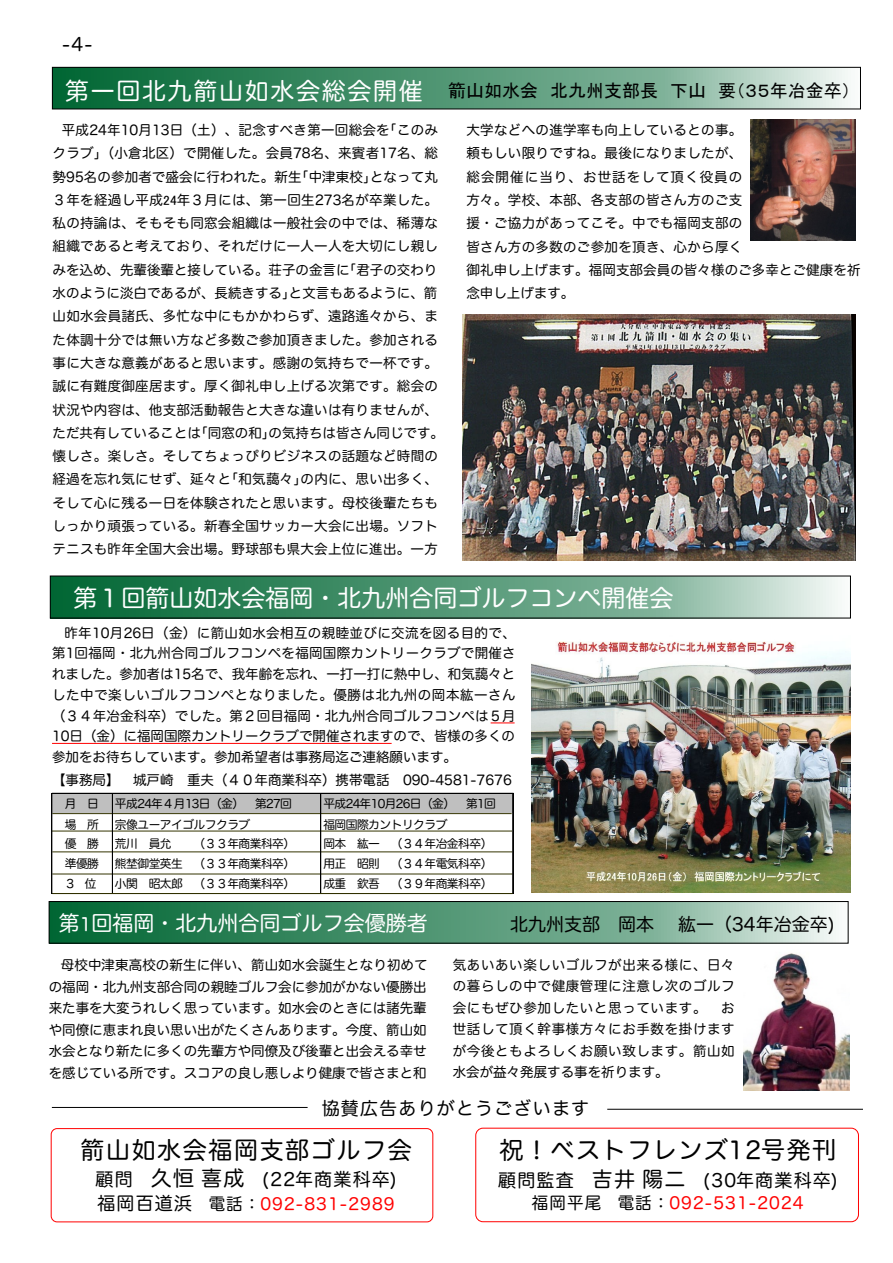
<style>
.page{position:relative;width:893px;height:1263px;background:#fff}
.page>*{position:absolute;margin:0;border:0;box-sizing:border-box;transform-origin:0 0}
.t1{font:24px "Hira Maru Pro W4";letter-spacing:.065em;color:#000}
.t2{font:24px "Hira Maru Pro W4";color:#fff}
.t3{font:24px "Hira Maru Pro W4";letter-spacing:.07em;color:#fff}
.t4{font:21px "Hira Maru Pro W4";color:#fff}
.t5{font:18px "Hira Maru Pro W4";letter-spacing:.065em;color:#000}
.t6{font:18px "MS P Gothic";color:#000}
.t7{font:18px "Hira Maru Pro W4";color:#000}
.t8{font:16.5px "Hira Maru Pro W4";letter-spacing:.065em;color:#f00}
.t9{font:13.5px/23.2px "Hira Maru Pro W4";letter-spacing:.02em;color:#000;text-align:justify}
.t10{font:13.5px "Hira Maru Pro W4";color:#000}
.t11{font:11.7px "Hira Maru Pro W4";letter-spacing:-.04em;color:#000}
.t12{font:11.7px "Hira Maru Pro W4";letter-spacing:-.065em;color:#000}
.s1{font-family:"MS P Gothic"}
.s2{font-size:18px}
.s3{font-size:21px}
.s4{font-size:18px;color:#000}
.s5{color:#000}
</style>
<div class="page">
<img style="left:744px;top:943px;width:105px;height:147px">
<img style="left:531px;top:641px;width:320px;height:251px">
<div style="left:51px;top:1128px;width:382px;height:94px;border:1px solid #f00;border-radius:6px"></div>
<div style="left:475px;top:1128px;width:384px;height:94px;border:1px solid #f00;border-radius:7px"></div>
<hr style="left:52px;top:1107px;width:256px;height:1px;background:#000">
<svg style="left:52px;top:578px;width:786px;height:38px;background:#5b9d7c"></svg>
<hr style="left:607px;top:1109px;width:256px;height:1px;background:#000">
<svg style="left:51px;top:903px;width:785px;height:38px;background:#5b9d7c"></svg>
<div style="left:49px;top:901px;width:800px;height:42px;border:1px solid #000"></div>
<svg style="left:54px;top:69px;width:794px;height:38px;background:#5b9d7c"></svg>
<div style="left:52px;top:67px;width:809px;height:42px;border:1px solid #000"></div>
<img style="left:751px;top:120px;width:105px;height:120px">
<img style="left:463px;top:315px;width:392px;height:245px">
<svg style="left:51px;top:830px;width:461px;height:2px"></svg>
<svg style="left:53px;top:851px;width:459px;height:2px"></svg>
<svg style="left:53px;top:873px;width:459px;height:2px"></svg>
<svg style="left:53px;top:813px;width:459px;height:1px"></svg>
<svg style="left:490px;top:722px;width:25px;height:2px"></svg>
<svg style="left:52px;top:743px;width:340px;height:1px"></svg>
<div style="left:52px;top:793px;width:462px;height:20px;background:#bfbfbf"></div>
<hr style="left:52px;top:793px;width:1px;height:100px;background:#000">
<hr style="left:112px;top:793px;width:1px;height:100px;background:#000">
<hr style="left:320px;top:793px;width:1px;height:100px;background:#000">
<hr style="left:512px;top:793px;width:1px;height:100px;background:#000">
<hr style="left:513px;top:793px;width:1px;height:100px;background:#000">
<hr style="left:52px;top:793px;width:462px;height:1px;background:#000">
<hr style="left:52px;top:893px;width:462px;height:1px;background:#000">
<svg style="left:52px;top:893px;width:461px;height:1px"></svg>
<h3 class="t5" style="left:62px;top:35px;width:32px">-4-</h3>
<h1 class="t3" style="left:65px;top:78px;width:359px">第一回北九箭山如水会総会開催</h1>
<p class="t9" style="left:53px;top:118px;width:393px;text-align:center">平成24年10月13日（土）、記念すべき第一回総会を｢このみクラブ｣（小倉北区）で開催した。会員78名、来賓者17名、総勢95名の参加者で盛会に行われた。新生｢中津東校｣となって丸３年を経過し平成<span class="s1">24</span>年３月には、第一回生273名が卒業した。私の持論は、そもそも同窓会組織は一般社会の中では、稀薄な組織であると考えており、それだけに一人一人を大切にし親しみを込め、先輩後輩と接している。荘子の金言に｢君子の交わり水のように淡白であるが、長続きする｣と文言もあるように、箭山如水会員諸氏、多忙な中にもかかわらず、遠路遙々から、また体調十分では無い方など多数ご参加頂きました。参加される事に大きな意義があると思います。感謝の気持ちで一杯です。誠に有難度御座居ます。厚く御礼申し上げる次第です。総会の状況や内容は、他支部活動報告と大きな違いは有りませんが、ただ共有していることは｢同窓の和｣の気持ちは皆さん同じです。懐しさ。楽しさ。そしてちょっぴりビジネスの話題など時間の経過を忘れ気にせず、延々と｢和気藹々｣の内に、思い出多く、そして心に残る一日を体験されたと思います。母校後輩たちもしっかり頑張っている。新春全国サッカー大会に出場。ソフトテニスも昨年全国大会出場。野球部も県大会上位に進出。一方</p>
<h3 class="t6" style="left:448px;top:82px;width:404px">箭山如水会　北九州支部長　下山　要（３５年冶金卒）</h3>
<p class="t9" style="left:466px;top:118px;width:396px;text-align:left">大学などへの進学率も向上しているとの事。<br>頼もしい限りですね。最後になりましたが、<br>総会開催に当り、お世話をして頂く役員の<br>方々。学校、本部、各支部の皆さん方のご支<br>援・ご協力があってこそ。中でも福岡支部の<br>皆さん方の多数のご参加を頂き、心から厚く<br>御礼申し上げます。福岡支部会員の皆々様のご多幸とご健康を祈念申し上げます。</p>
<h1 class="t2" style="left:73px;top:586px;width:602px">第１回箭山如水会福岡・北九州合同ゴルフコンペ開催会</h1>
<p class="t9" style="left:52px;top:622px;width:465px;line-height:20.7px;text-indent:12px">昨年10月26日（金）に箭山如水会相互の親睦並びに交流を図る目的で、第1回福岡・北九州合同ゴルフコンペを福岡国際カントリークラブで開催されました。参加者は15名で、我年齢を忘れ、一打一打に熱中し、和気藹々とした中で楽しいゴルフコンペとなりました。優勝は北九州の岡本紘一さん（３４年冶金科卒）でした。第２回目福岡・北九州合同ゴルフコンペは５月10日（金）に福岡国際カントリークラブで開催されますので、皆様の多くの参加をお待ちしています。参加希望者は事務局迄ご連絡願います。</p>
<p class="t10" style="left:52px;top:773px;width:461px">【事務局】　城戸崎　重夫（４０年商業科卒）携帯電話　090-4581-7676</p>
<p class="t11" style="left:65px;top:797px;width:36px">月 日</p>
<p class="t11" style="left:115px;top:797px;width:178px">平成24年４月13日（金） 第27回</p>
<p class="t12" style="left:323px;top:797px;width:174px">平成24年10月26日（金） 第1回</p>
<p class="t11" style="left:65px;top:818px;width:36px">場 所</p>
<p class="t11" style="left:115px;top:818px;width:137px">宗像ユーアイゴルフクラブ</p>
<p class="t11" style="left:323px;top:818px;width:126px">福岡国際カントリクラブ</p>
<p class="t11" style="left:65px;top:838px;width:36px">優 勝</p>
<p class="t11" style="left:115px;top:838px;width:58px">荒川 員允</p>
<p class="t11" style="left:194px;top:838px;width:103px">（３３年商業科卒）</p>
<p class="t11" style="left:323px;top:838px;width:171px">岡本 紘一 （３４年冶金科卒）</p>
<p class="t11" style="left:65px;top:858px;width:36px">準優勝</p>
<p class="t11" style="left:115px;top:858px;width:182px">熊埜御堂英生 （３３年商業科卒）</p>
<p class="t11" style="left:323px;top:858px;width:171px">用正 昭則 （３４年電気科卒）</p>
<p class="t11" style="left:67px;top:878px;width:31px">3 位</p>
<p class="t11" style="left:115px;top:878px;width:182px">小関 昭太郎 （３３年商業科卒）</p>
<p class="t11" style="left:323px;top:878px;width:171px">成重 欽吾 （３９年商業科卒）</p>
<h2 class="t4" style="left:59px;top:913px;width:370px">第<span class="s2">1</span>回福岡・北九州合同ゴルフ会優勝者</h2>
<p class="t9" style="left:49px;top:954px;width:380px;line-height:21.6px;text-indent:12px">母校中津東高校の新生に伴い、箭山如水会誕生となり初めての福岡・北九州支部合同の親睦ゴルフ会に参加がかない優勝出来た事を大変うれしく思っています。如水会のときには諸先輩や同僚に恵まれ良い思い出がたくさんあります。今度、箭山如水会となり新たに多くの先輩方や同僚及び後輩と出会える幸せを感じている所です。スコアの良し悪しより健康で皆さまと和</p>
<h3 class="t7" style="left:510px;top:915px;width:326px">北九州支部　岡本　 紘一（34年冶金卒)</h3>
<p class="t9" style="left:453px;top:953px;width:284px;line-height:21.6px">気あいあい楽しいゴルフが出来る様に、日々の暮らしの中で健康管理に注意し次のゴルフ会にもぜひ参加したいと思っています。 お世話して頂く幹事様方々にお手数を掛けますが今後ともよろしくお願い致します。箭山如水会が益々発展する事を祈ります。</p>
<h3 class="t5" style="left:322px;top:1099px;width:269px">協賛広告ありがとうございます</h3>
<h1 class="t1" style="left:80px;top:1137px;width:333px">箭山如水会福岡支部ゴルフ会</h1>
<h3 class="t5" style="left:96px;top:1170px;width:302px">顧問　<span class="s3">久恒喜成</span> (22年商業科卒)</h3>
<p class="t8" style="left:97px;top:1195px;width:299px"><span class="s4">福岡百道浜</span><span class="s5">　電話：</span>092-831-2989</p>
<h1 class="t1" style="left:499px;top:1138px;width:338px">祝！ベストフレンズ12号発刊</h1>
<h3 class="t5" style="left:498px;top:1171px;width:341px">顧問監査　<span class="s3">吉井陽二</span> (30年商業科卒)</h3>
<p class="t8" style="left:532px;top:1194px;width:273px"><span class="s5">福岡平尾　電話：</span>092-531-2024</p>
</div>
